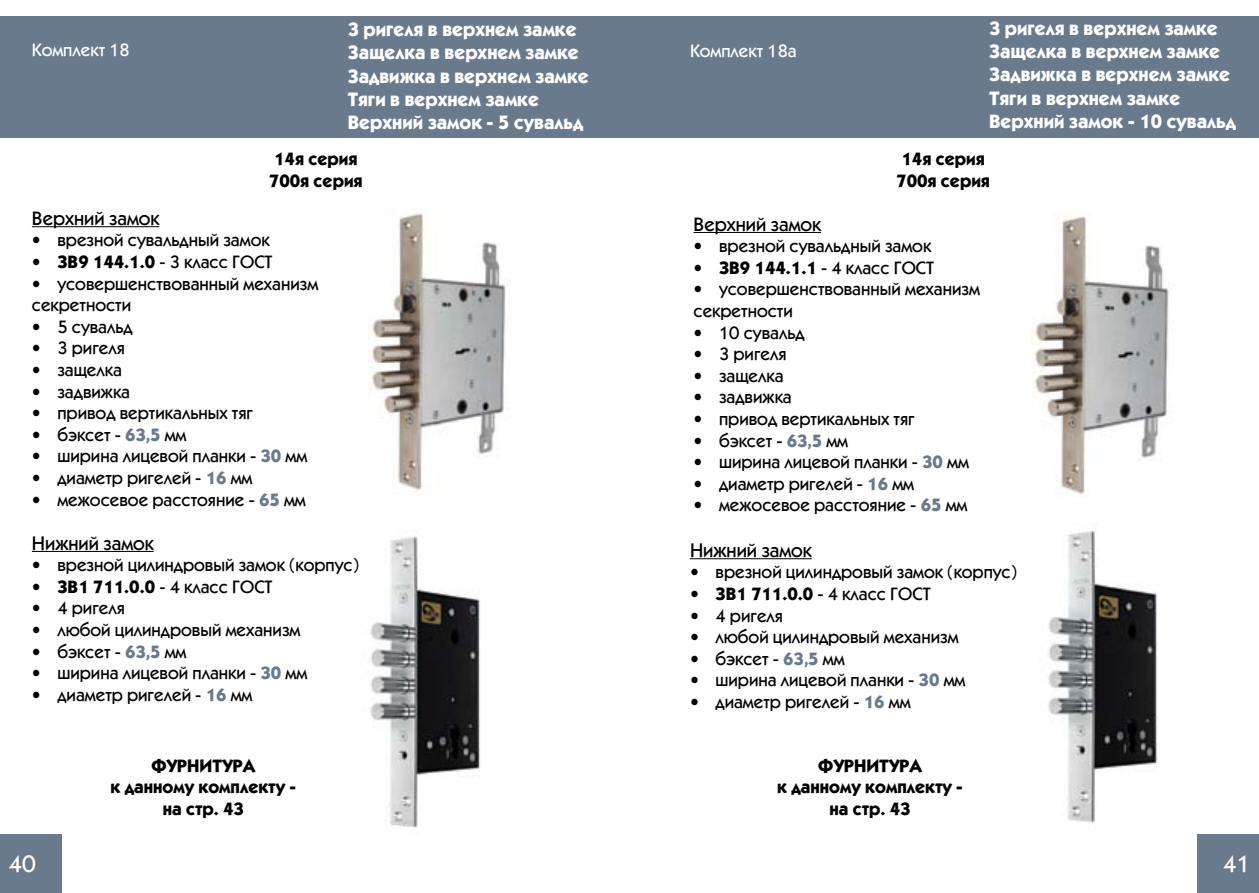
<style>
.page{position:relative;width:1259px;height:893px;background:#fff}
.page>*{position:absolute;margin:0;border:0;box-sizing:border-box;transform-origin:0 0}
.t1{font:500 24px "Kabel CTT";color:#fff}
.t2{font:500 19.5px/23.4px "Kabel CTT";color:#fff}
.t3{font:500 19.5px "Kabel CTT";color:#000}
.t4{font:500 18px/21.6px "Kabel CTT";color:#000}
.t5{font:500 18px/21.6px "Kabel CTT";color:#000}
.t6{font:500 18px "Kabel CTT";color:#fff}
.s1{font-style:inherit}
.s2{color:#697a8d}
</style>
<div class="page">
<div style="left:0;top:16px;width:1259px;height:121px;background:#697a8d"></div>
<hr style="left:32px;top:226px;width:127px;height:1px;background:#000">
<hr style="left:693px;top:232px;width:128px;height:1px;background:#000">
<img style="left:369px;top:213px;width:137px;height:281px">
<img style="left:1032px;top:216px;width:137px;height:282px">
<img style="left:370px;top:536px;width:111px;height:292px">
<img style="left:1048px;top:530px;width:110px;height:293px">
<div style="left:0;top:834px;width:62px;height:59px;background:#697a8d"></div>
<div style="left:1197px;top:834px;width:62px;height:59px;background:#697a8d"></div>
<hr style="left:32px;top:551px;width:122px;height:1px;background:#000">
<hr style="left:690px;top:558px;width:121px;height:1px;background:#000">
<p class="t6" style="left:32px;top:40px;width:99px">Комплект 18</p>
<p class="t2" style="left:348px;top:17px;width:242px">3 ригеля в верхнем замке<br>Защелка в верхнем замке<br>Задвижка в верхнем замке<br>Тяги в верхнем замке<br>Верхний замок - 5 сувальд</p>
<p class="t6" style="left:690px;top:41px;width:108px">Комплект 18а</p>
<p class="t2" style="left:989px;top:16px;width:248px">3 ригеля в верхнем замке<br>Защелка в верхнем замке<br>Задвижка в верхнем замке<br>Тяги в верхнем замке<br>Верхний замок - 10 сувальд</p>
<p class="t5" style="left:269px;top:148px;width:95px">14я серия<br>700я серия</p>
<p class="t5" style="left:896px;top:148px;width:95px">14я серия<br>700я серия</p>
<p class="t3" style="left:32px;top:207px;width:129px">Верхний замок</p>
<p class="t4" style="left:32px;top:229px;width:239px">• врезной сувальдный замок</p>
<p class="t5" style="left:32px;top:251px;width:242px">• ЗВ9 144.1.0 <span class="s1">- 3 класс ГОСТ</span></p>
<p class="t4" style="left:32px;top:272px;width:288px">• усовершенствованный механизм секретности</p>
<p class="t4" style="left:32px;top:316px;width:102px">• 5 сувальд</p>
<p class="t4" style="left:32px;top:337px;width:95px">• 3 ригеля</p>
<p class="t4" style="left:32px;top:359px;width:92px">• защелка</p>
<p class="t4" style="left:32px;top:380px;width:100px">• задвижка</p>
<p class="t4" style="left:32px;top:402px;width:223px">• привод вертикальных тяг</p>
<p class="t4" style="left:32px;top:424px;width:156px">• бэксет - <span class="s2">63,5</span> мм</p>
<p class="t4" style="left:32px;top:445px;width:277px">• ширина лицевой планки - <span class="s2">30</span> мм</p>
<p class="t4" style="left:32px;top:467px;width:222px">• диаметр ригелей - <span class="s2">16</span> мм</p>
<p class="t4" style="left:32px;top:488px;width:275px">• межосевое расстояние - <span class="s2">65</span> мм</p>
<p class="t3" style="left:32px;top:532px;width:123px">Нижний замок</p>
<p class="t4" style="left:32px;top:554px;width:329px">• врезной цилиндровый замок (корпус)</p>
<p class="t5" style="left:32px;top:576px;width:242px">• ЗВ1 711.0.0 <span class="s1">- 4 класс ГОСТ</span></p>
<p class="t4" style="left:32px;top:597px;width:95px">• 4 ригеля</p>
<p class="t4" style="left:32px;top:619px;width:270px">• любой цилиндровый механизм</p>
<p class="t4" style="left:32px;top:640px;width:156px">• бэксет - <span class="s2">63,5</span> мм</p>
<p class="t4" style="left:32px;top:662px;width:277px">• ширина лицевой планки - <span class="s2">30</span> мм</p>
<p class="t4" style="left:32px;top:684px;width:222px">• диаметр ригелей - <span class="s2">16</span> мм</p>
<p class="t3" style="left:693px;top:213px;width:129px">Верхний замок</p>
<p class="t4" style="left:693px;top:235px;width:239px">• врезной сувальдный замок</p>
<p class="t5" style="left:693px;top:257px;width:242px">• ЗВ9 144.1.1 <span class="s1">- 4 класс ГОСТ</span></p>
<p class="t4" style="left:693px;top:278px;width:288px">• усовершенствованный механизм секретности</p>
<p class="t4" style="left:693px;top:321px;width:113px">• 10 сувальд</p>
<p class="t4" style="left:693px;top:343px;width:95px">• 3 ригеля</p>
<p class="t4" style="left:693px;top:365px;width:92px">• защелка</p>
<p class="t4" style="left:693px;top:386px;width:100px">• задвижка</p>
<p class="t4" style="left:693px;top:408px;width:223px">• привод вертикальных тяг</p>
<p class="t4" style="left:693px;top:429px;width:156px">• бэксет - <span class="s2">63,5</span> мм</p>
<p class="t4" style="left:693px;top:451px;width:277px">• ширина лицевой планки - <span class="s2">30</span> мм</p>
<p class="t4" style="left:693px;top:473px;width:222px">• диаметр ригелей - <span class="s2">16</span> мм</p>
<p class="t4" style="left:693px;top:494px;width:275px">• межосевое расстояние - <span class="s2">65</span> мм</p>
<p class="t3" style="left:690px;top:539px;width:123px">Нижний замок</p>
<p class="t4" style="left:690px;top:561px;width:329px">• врезной цилиндровый замок (корпус)</p>
<p class="t5" style="left:690px;top:583px;width:242px">• ЗВ1 711.0.0 <span class="s1">- 4 класс ГОСТ</span></p>
<p class="t4" style="left:690px;top:604px;width:95px">• 4 ригеля</p>
<p class="t4" style="left:690px;top:626px;width:270px">• любой цилиндровый механизм</p>
<p class="t4" style="left:690px;top:648px;width:156px">• бэксет - <span class="s2">63,5</span> мм</p>
<p class="t4" style="left:690px;top:669px;width:277px">• ширина лицевой планки - <span class="s2">30</span> мм</p>
<p class="t4" style="left:690px;top:691px;width:222px">• диаметр ригелей - <span class="s2">16</span> мм</p>
<p class="t5" style="left:111px;top:755px;width:187px;text-align:center">ФУРНИТУРА<br>к данному комплекту - на стр. 43</p>
<p class="t5" style="left:777px;top:755px;width:187px;text-align:center">ФУРНИТУРА<br>к данному комплекту - на стр. 43</p>
<h1 class="t1" style="left:9px;top:850px;width:29px">40</h1>
<h1 class="t1" style="left:1223px;top:851px;width:29px">41</h1>
</div>
